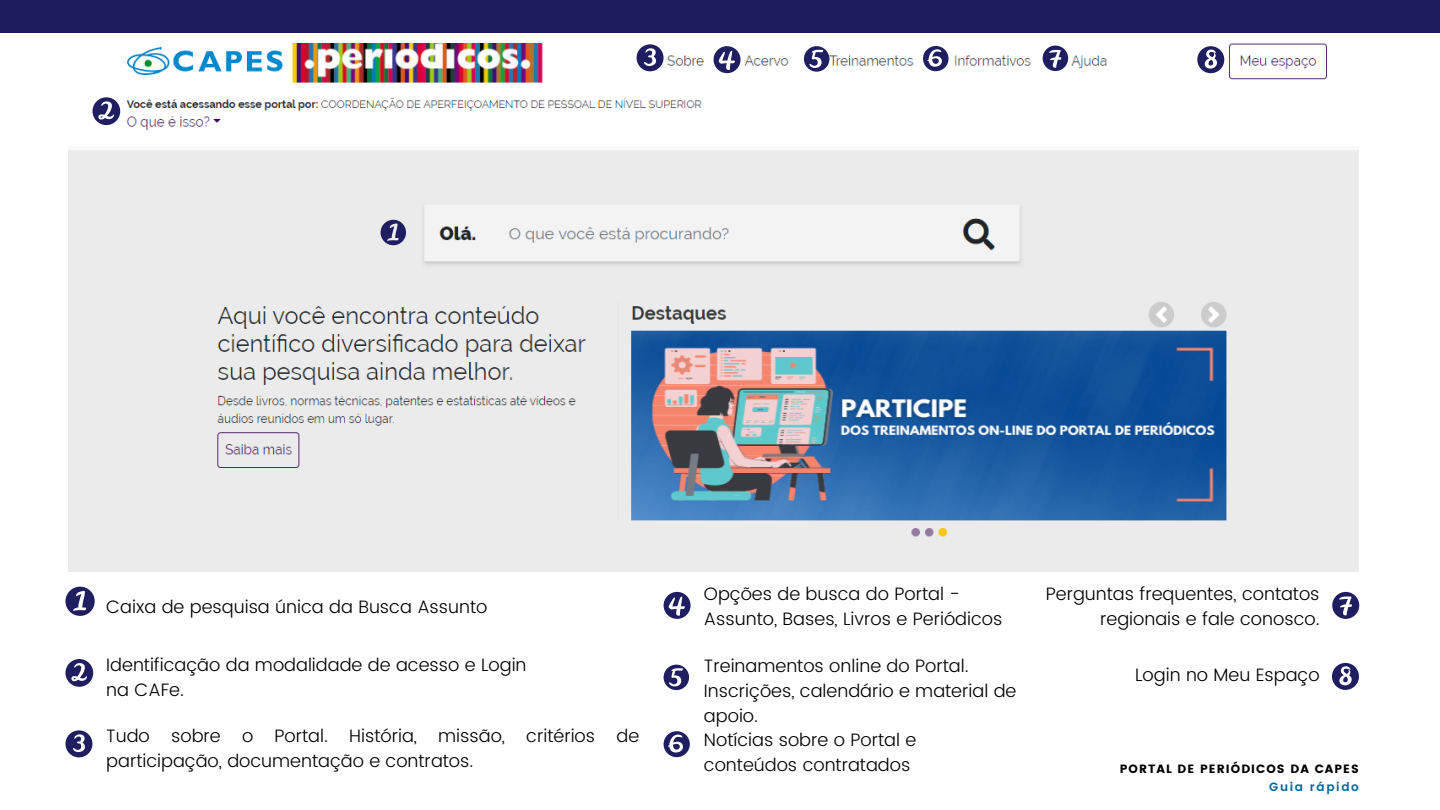
<style>
.page{position:relative;width:1440px;height:810px;background:#fff}
.page>*{position:absolute;margin:0;border:0;box-sizing:border-box;transform-origin:0 0}
.t1{font:300 18px/24.8px "Poppins";color:#000}
.t2{font:12px "Poppins";letter-spacing:.09em;color:#000}
.t3{font:600 12px "Poppins";letter-spacing:.135em;color:#069}
</style>
<div class="page">
<img style="left:68px;top:43px;width:1291px;height:528px">
<svg style="left:381px;top:220px;width:25px;height:25px"></svg>
<svg style="left:92px;top:97px;width:28px;height:28px"></svg>
<svg style="left:637px;top:44px;width:27px;height:27px"></svg>
<svg style="left:714px;top:46px;width:27px;height:27px"></svg>
<svg style="left:804px;top:46px;width:25px;height:26px"></svg>
<svg style="left:923px;top:46px;width:26px;height:25px"></svg>
<svg style="left:1043px;top:46px;width:25px;height:25px"></svg>
<svg style="left:1197px;top:46px;width:27px;height:27px"></svg>
<svg style="left:65px;top:587px;width:30px;height:29px"></svg>
<svg style="left:65px;top:659px;width:28px;height:28px"></svg>
<svg style="left:65px;top:730px;width:27px;height:27px"></svg>
<svg style="left:664px;top:592px;width:27px;height:27px"></svg>
<svg style="left:664px;top:665px;width:25px;height:25px"></svg>
<svg style="left:664px;top:731px;width:26px;height:26px"></svg>
<svg style="left:1332px;top:592px;width:27px;height:27px"></svg>
<svg style="left:1332px;top:663px;width:27px;height:27px"></svg>
<div style="left:0;top:0;width:1440px;height:33px;background:#1c1c5e"></div>
<p class="t1" style="left:106px;top:594px;width:383px">Caixa de pesquisa única da Busca Assunto</p>
<p class="t1" style="left:106px;top:653px;width:422px">Identificação da modalidade de acesso e Login na CAFe.</p>
<p class="t1" style="left:106px;top:724px;width:534px">Tudo sobre o Portal. História, missão, critérios de participação, documentação e contratos.</p>
<p class="t1" style="left:704px;top:582px;width:300px">Opções de busca do Portal -<br>Assunto, Bases, Livros e Periódicos</p>
<p class="t1" style="left:704px;top:653px;width:314px">Treinamentos online do Portal.<br>Inscrições, calendário e material de apoio.</p>
<p class="t1" style="left:704px;top:727px;width:214px">Notícias sobre o Portal e conteúdos contratados</p>
<p class="t1" style="left:1046px;top:582px;width:275px;text-align:right">Perguntas frequentes, contatos regionais e fale conosco.</p>
<p class="t1" style="left:1135px;top:663px;width:186px">Login no Meu Espaço</p>
<p class="t2" style="left:1120px;top:762px;width:241px">PORTAL DE PERIÓDICOS DA CAPES</p>
<p class="t3" style="left:1269px;top:780px;width:91px">Guia rápido</p>
</div>
